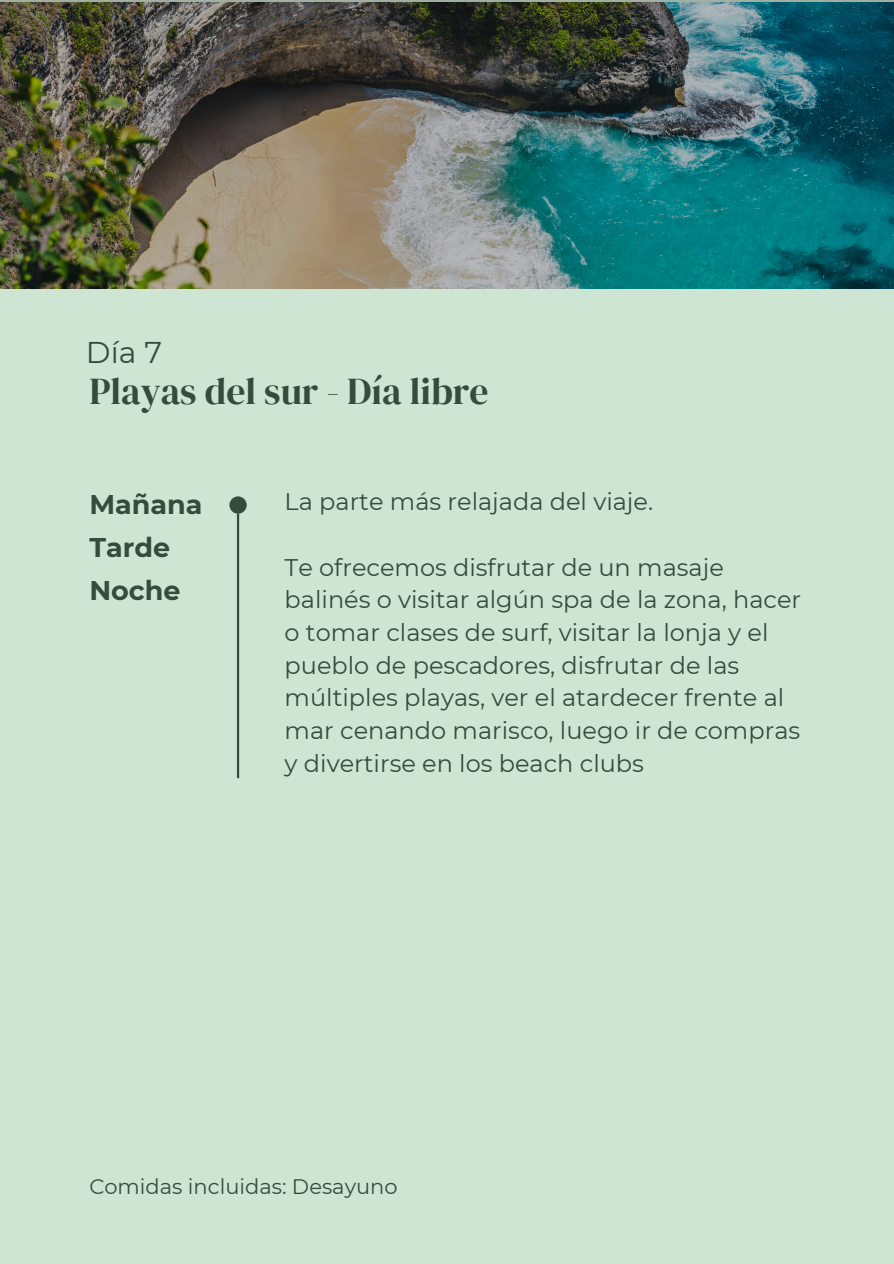
<style>
.page{position:relative;width:894px;height:1264px;background:#fff}
.page>*{position:absolute;margin:0;border:0;box-sizing:border-box;transform-origin:0 0}
.t1{font:37.5px "DM Serif Display";color:#344c3d}
.t2{font:30px "Montserrat";color:#344c3d}
.t3{font:700 27px/43px "Montserrat";color:#344c3d}
.t4{font:24px/32.7px "Montserrat";color:#344c3d}
.t5{font:21px "Montserrat";color:#344c3d}
</style>
<div class="page">
<div style="left:0;top:0;width:893px;height:1263px;background:#cfe5d4"></div>
<div style="left:229px;top:496px;width:18px;height:17px;background:#344c3d;border-radius:50%"></div>
<hr style="left:237px;top:513px;width:2px;height:265px;background:#344c3d">
<img style="left:0;top:0;width:893px;height:288px">
<p class="t2" style="left:86px;top:332px;width:78px">Día 7</p>
<h1 class="t1" style="left:89px;top:370px;width:400px">Playas del sur - Día libre</h1>
<p class="t3" style="left:89px;top:481px;width:115px">Mañana<br>Tarde<br>Noche</p>
<p class="t4" style="left:284px;top:484px;width:370px">La parte más relajada del viaje.</p>
<p class="t4" style="left:284px;top:550px;width:518px">Te ofrecemos disfrutar de un masaje balinés o visitar algún spa de la zona, hacer o tomar clases de surf, visitar la lonja y el pueblo de pescadores, disfrutar de las múltiples playas, ver el atardecer frente al mar cenando marisco, luego ir de compras y divertirse en los beach clubs</p>
<p class="t5" style="left:89px;top:1171px;width:309px">Comidas incluidas: Desayuno</p>
</div>
